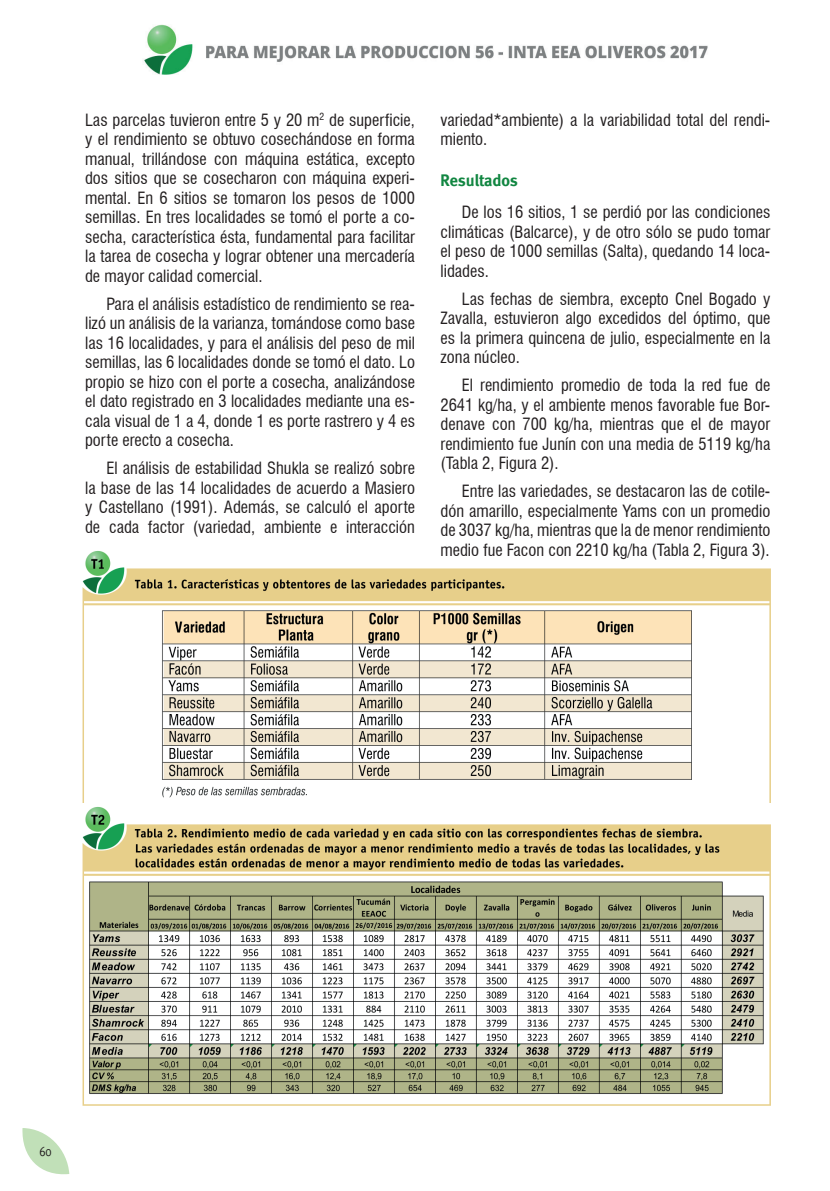
<style>
.page{position:relative;width:830px;height:1191px;background:#fff}
.page>*{position:absolute;margin:0;border:0;box-sizing:border-box;transform-origin:0 0}
.t1{font:condensed 16.5px/19.5px "Swiss 721 BT";color:#231f20;text-align:justify}
.t2{font:700 16.5px "Meta";color:#118641}
.t3{font:13.5px "Meta";color:#231f20;scale:.85 1}
</style>
<div class="page">
<svg style="left:22px;top:1128px;width:47px;height:47px"></svg>
<img style="left:143px;top:24px;width:565px;height:51px">
<img style="left:82px;top:551px;width:688px;height:252px">
<img style="left:82px;top:807px;width:688px;height:299px">
<p class="t1" style="left:85px;top:110px;width:331px">Las parcelas tuvieron entre 5 y 20 m<sup>2</sup> de superficie, y el rendimiento se obtuvo cosechándose en forma manual, trillándose con máquina estática, excepto dos sitios que se cosecharon con máquina experi&shy;mental. En 6 sitios se tomaron los pesos de 1000 semillas. En tres localidades se tomó el porte a co&shy;secha, característica ésta, fundamental para facilitar la tarea de cosecha y lograr obtener una mercadería de mayor calidad comercial.</p>
<p class="t1" style="left:85px;top:294px;width:331px;text-indent:21px">Para el análisis estadístico de rendimiento se rea&shy;lizó un análisis de la varianza, tomándose como base las 16 localidades, y para el análisis del peso de mil semillas, las 6 localidades donde se tomó el dato. Lo propio se hizo con el porte a cosecha, analizándose el dato registrado en 3 localidades mediante una es&shy;cala visual de 1 a 4, donde 1 es porte rastrero y 4 es porte erecto a cosecha.</p>
<p class="t1" style="left:85px;top:458px;width:331px;text-indent:21px">El análisis de estabilidad Shukla se realizó sobre la base de las 14 localidades de acuerdo a Masiero y Castellano (1991). Además, se calculó el aporte de cada factor (variedad, ambiente e interacción</p>
<p class="t1" style="left:440px;top:110px;width:331px">variedad*ambiente) a la variabilidad total del rendi&shy;miento.</p>
<p class="t2" style="left:440px;top:171px;width:79px">Resultados</p>
<p class="t1" style="left:440px;top:202px;width:331px;text-indent:21px">De los 16 sitios, 1 se perdió por las condiciones climáticas (Balcarce), y de otro sólo se pudo tomar el peso de 1000 semillas (Salta), quedando 14 loca&shy;lidades.</p>
<p class="t1" style="left:440px;top:289px;width:331px;text-indent:21px">Las fechas de siembra, excepto Cnel Bogado y Zavalla, estuvieron algo excedidos del óptimo, que es la primera quincena de julio, especialmente en la zona núcleo.</p>
<p class="t1" style="left:440px;top:375px;width:331px;text-indent:21px">El rendimiento promedio de toda la red fue de 2641 kg/ha, y el ambiente menos favorable fue Bor&shy;denave con 700 kg/ha, mientras que el de mayor rendimiento fue Junín con una media de 5119 kg/ha (Tabla 2, Figura 2).</p>
<p class="t1" style="left:440px;top:481px;width:331px;text-indent:21px">Entre las variedades, se destacaron las de cotile&shy;dón amarillo, especialmente Yams con un promedio de 3037 kg/ha, mientras que la de menor rendimiento medio fue Facon con 2210 kg/ha (Tabla 2, Figura 3).</p>
<p class="t3" style="left:39px;top:1143px;width:16px">60</p>
</div>
